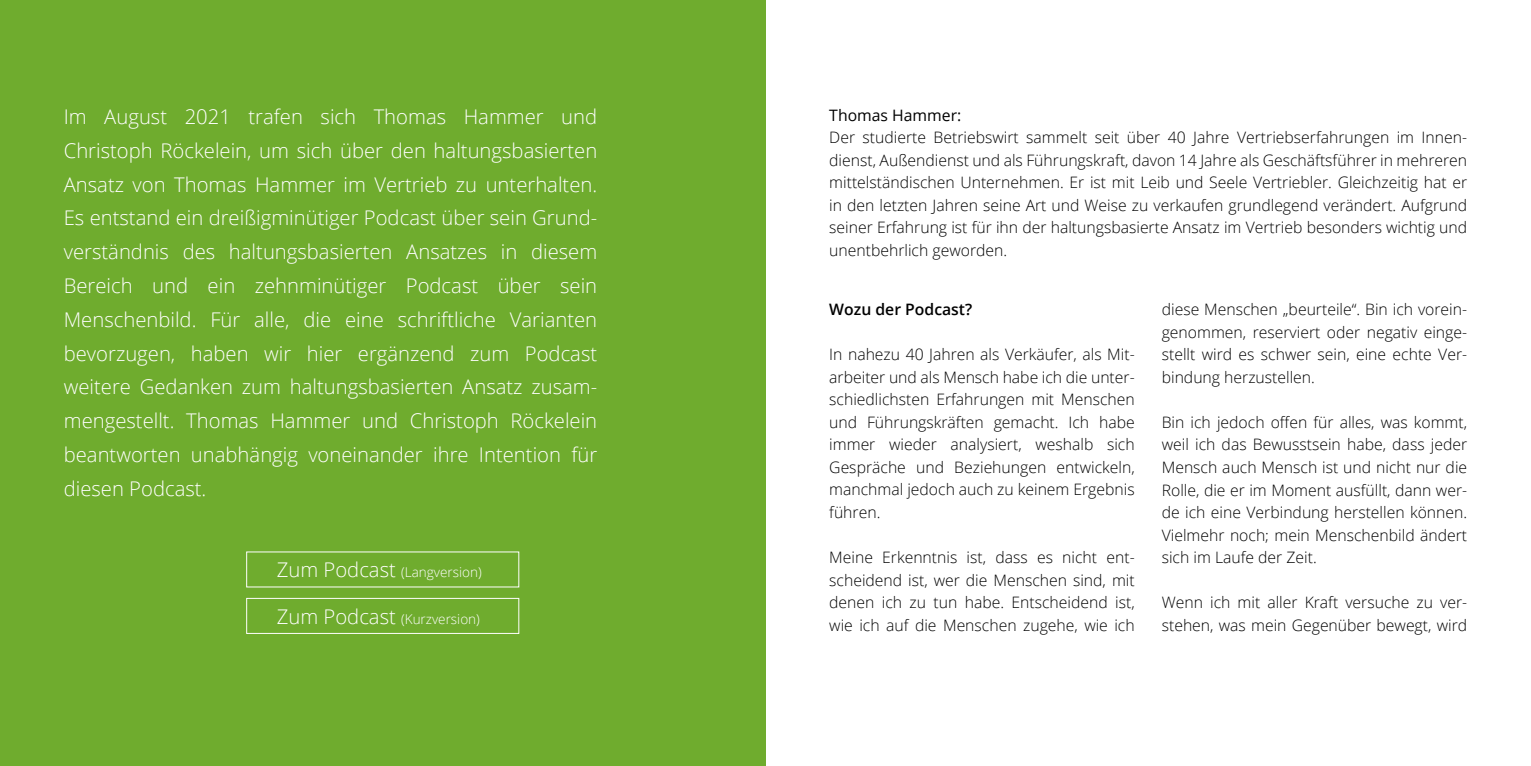
<style>
.page{position:relative;width:1531px;height:766px;background:#fff}
.page>*{position:absolute;margin:0;border:0;box-sizing:border-box;transform-origin:0 0}
.t1{font:300 20.25px/33.8px "Open Sans";color:#fff;text-align:justify}
.t2{font:300 15.75px/22.5px "Open Sans";color:#000;text-align:justify}
.t3{font:600 15.75px "Open Sans";color:#000}
.t4{font:15.75px "Open Sans";color:#000}
.t5{font:300 13.5px "Open Sans";color:#fff}
.s1{font-size:20.25px}
</style>
<div class="page">
<div style="left:0;top:0;width:765px;height:765px;background:#6fac2e"></div>
<div style="left:246px;top:598px;width:273px;height:35px;border:1px solid #fff"></div>
<p class="t1" style="left:64px;top:99px;width:535px">Im August 2021 trafen sich Thomas Hammer und Christoph Röckelein, um sich über den haltungsbasierten Ansatz von Thomas Hammer im Vertrieb zu unterhalten.<br>Es entstand ein dreißigminütiger Podcast über sein Grund&shy;verständnis des haltungsbasierten Ansatzes in diesem Bereich und ein zehnminütiger Podcast über sein Menschenbild. Für alle, die eine schriftliche Varianten bevorzugen, haben wir hier ergänzend zum Podcast weitere Gedanken zum haltungsbasierten Ansatz zusam&shy;mengestellt. Thomas Hammer und Christoph Röckelein beantworten unabhängig voneinander ihre Intention für diesen Podcast.</p>
<p class="t5" style="left:277px;top:563px;width:206px"><span class="s1">Zum Podcast</span> (Langversion)</p>
<p class="t5" style="left:277px;top:609px;width:205px"><span class="s1">Zum Podcast</span> (Kurzversion)</p>
<p class="t4" style="left:829px;top:104px;width:134px">Thomas Hammer:</p>
<p class="t2" style="left:829px;top:126px;width:639px">Der studierte Betriebswirt sammelt seit über 40 Jahre Vertriebserfahrungen im Innen&shy;dienst, Außendienst und als Führungskraft, davon 14 Jahre als Geschäftsführer in mehreren mittelständischen Unternehmen. Er ist mit Leib und Seele Vertriebler. Gleichzeitig hat er in den letzten Jahren seine Art und Weise zu verkaufen grundlegend verändert. Aufgrund seiner Erfahrung ist für ihn der haltungsbasierte Ansatz im Vertrieb besonders wichtig und unentbehrlich geworden.</p>
<p class="t3" style="left:829px;top:298px;width:144px">Wozu der Podcast?</p>
<p class="t2" style="left:829px;top:343px;width:307px">In nahezu 40 Jahren als Verkäufer, als Mit&shy;arbeiter und als Mensch habe ich die unter&shy;schiedlichsten Erfahrungen mit Menschen und Führungskräften gemacht. Ich habe immer wieder analysiert, weshalb sich Gespräche und Beziehungen entwickeln, manchmal jedoch auch zu keinem Ergebnis führen.</p>
<p class="t2" style="left:829px;top:545px;width:307px">Meine Erkenntnis ist, dass es nicht ent&shy;scheidend ist, wer die Menschen sind, mit denen ich zu tun habe. Entscheidend ist, wie ich auf die Menschen zugehe, wie ich</p>
<p class="t2" style="left:1162px;top:298px;width:307px">diese Menschen „beurteile“. Bin ich vorein&shy;genommen, reserviert oder negativ einge&shy;stellt wird es schwer sein, eine echte Ver&shy;bindung herzustellen.</p>
<p class="t2" style="left:1162px;top:410px;width:307px">Bin ich jedoch offen für alles, was kommt, weil ich das Bewusstsein habe, dass jeder Mensch auch Mensch ist und nicht nur die Rolle, die er im Moment ausfüllt, dann wer&shy;de ich eine Verbindung herstellen können.<br>Vielmehr noch; mein Menschenbild ändert sich im Laufe der Zeit.</p>
<p class="t2" style="left:1162px;top:590px;width:307px">Wenn ich mit aller Kraft versuche zu ver&shy;stehen, was mein Gegenüber bewegt, wird</p>
</div>
